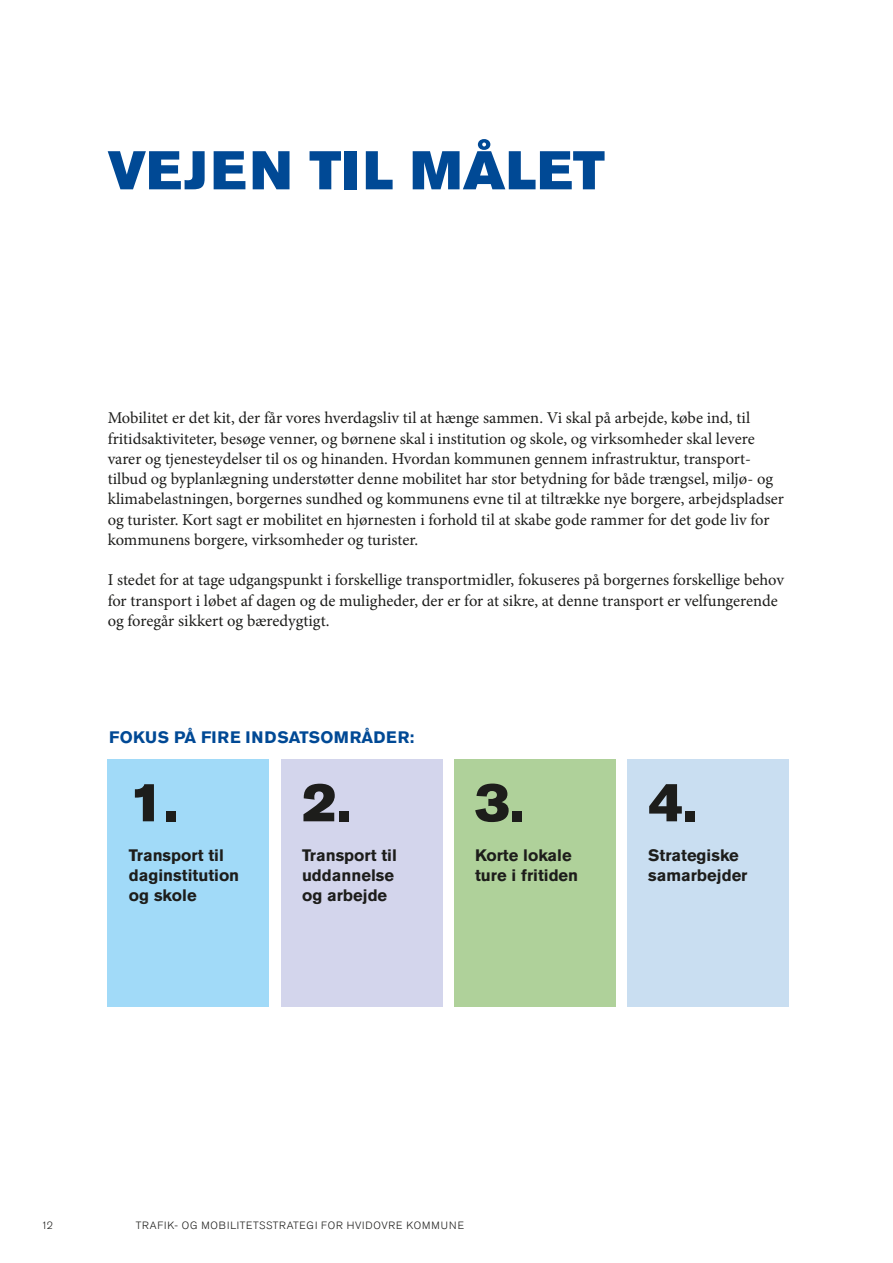
<style>
.page{position:relative;width:893px;height:1263px;background:#fff}
.page>*{position:absolute;margin:0;border:0;box-sizing:border-box;transform-origin:0 0}
.t1{font:54px "Akzidenz Grotesk Std Super";letter-spacing:.03em;color:#004995}
.t2{font:54px "Akzidenz Grotesk Std Super";color:#1d1d1b}
.t3{font:16.5px/20.2px "Minion Pro";color:#1d1d1b}
.t4{font:700 16.5px/20.2px "Akzidenz Grotesk Std";color:#1d1d1b}
.t5{font:700 16.5px "Akzidenz Grotesk Std";letter-spacing:.03em;color:#004995}
.t6{font:300 10.5px "Akzidenz Grotesk Std";letter-spacing:.08em;color:#1d1d1b}
</style>
<div class="page">
<div style="left:108px;top:759px;width:161px;height:248px;background:#a1daf8"></div>
<div style="left:281px;top:759px;width:161px;height:248px;background:#d3d5ec"></div>
<div style="left:454px;top:759px;width:161px;height:248px;background:#afd19a"></div>
<div style="left:627px;top:759px;width:161px;height:248px;background:#c9def1"></div>
<h1 class="t1" style="left:108px;top:139px;width:498px">VEJEN TIL MÅLET</h1>
<p class="t3" style="left:108px;top:408px;width:678px">Mobilitet er det kit, der får vores hverdagsliv til at hænge sammen. Vi skal på arbejde, købe ind, til fritidsaktiviteter, besøge venner, og børnene skal i institution og skole, og virksomheder skal levere varer og tjenesteydelser til os og hinanden. Hvordan kommunen gennem infrastruktur, transport&shy;tilbud og byplanlægning understøtter denne mobilitet har stor betydning for både trængsel, miljø- og klimabelastningen, borgernes sundhed og kommunens evne til at tiltrække nye borgere, arbejdspladser og turister. Kort sagt er mobilitet en hjørnesten i forhold til at skabe gode rammer for det gode liv for kommunens borgere, virksomheder og turister.</p>
<p class="t3" style="left:108px;top:570px;width:678px">I stedet for at tage udgangspunkt i forskellige transportmidler, fokuseres på borgernes forskellige behov for transport i løbet af dagen og de muligheder, der er for at sikre, at denne transport er velfungerende og foregår sikkert og bæredygtigt.</p>
<p class="t5" style="left:109px;top:728px;width:307px">FOKUS PÅ FIRE INDSATSOMRÅDER:</p>
<h1 class="t2" style="left:129px;top:771px;width:50px">1.</h1>
<p class="t4" style="left:129px;top:845px;width:112px">Transport til daginstitution og skole</p>
<h1 class="t2" style="left:302px;top:771px;width:50px">2.</h1>
<p class="t4" style="left:302px;top:845px;width:96px">Transport til uddannelse og arbejde</p>
<h1 class="t2" style="left:475px;top:771px;width:50px">3.</h1>
<p class="t4" style="left:475px;top:845px;width:105px">Korte lokale ture i fritiden</p>
<h1 class="t2" style="left:648px;top:771px;width:50px">4.</h1>
<p class="t4" style="left:648px;top:845px;width:101px">Strategiske samarbejder</p>
<p class="t6" style="left:41px;top:1219px;width:13px">12</p>
<p class="t6" style="left:136px;top:1219px;width:330px">TRAFIK- OG MOBILITETSSTRATEGI FOR HVIDOVRE KOMMUNE</p>
</div>
